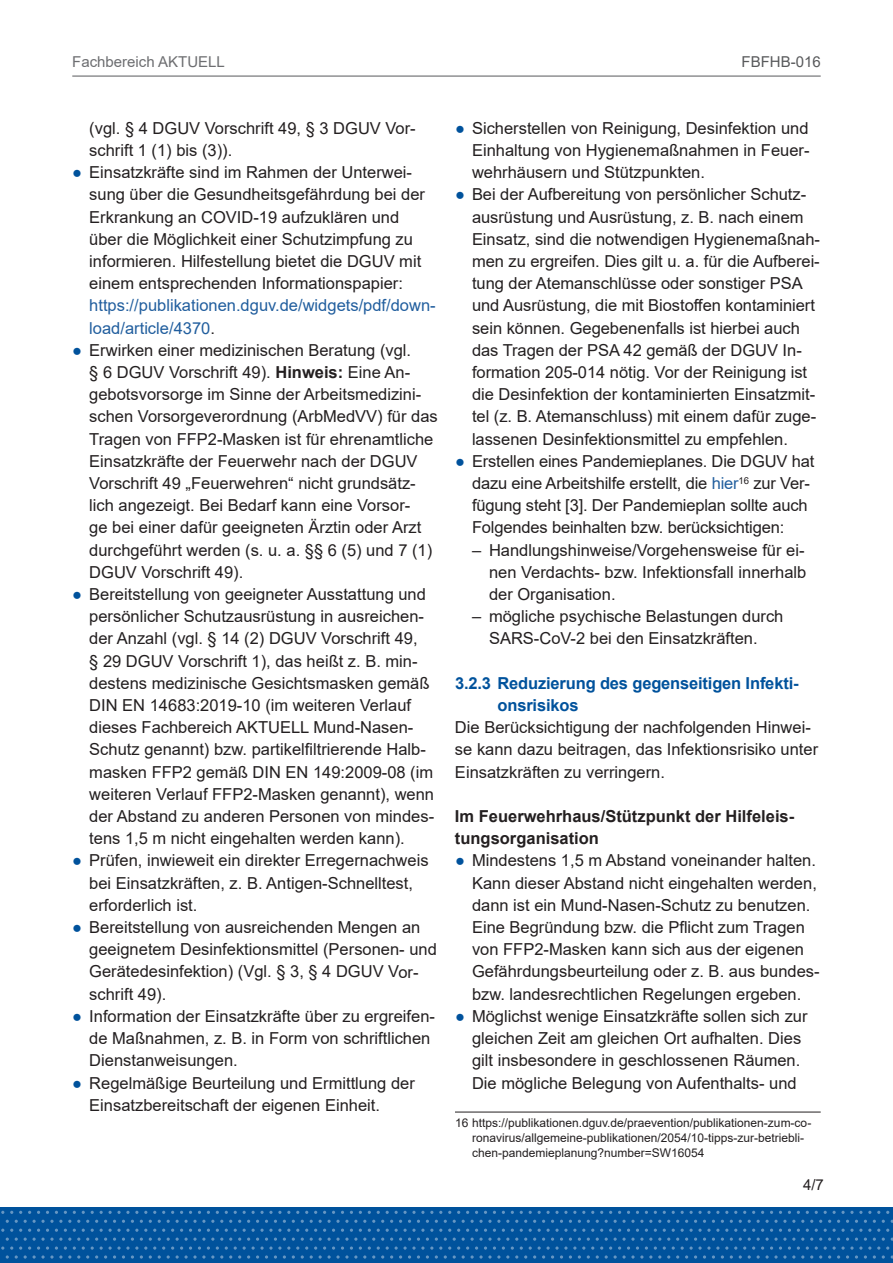
<style>
.page{position:relative;width:893px;height:1263px;background:#fff}
.page>*{position:absolute;margin:0;border:0;box-sizing:border-box;transform-origin:0 0}
._02_Fließtext_Fließtext{font:16.5px/22.2px "Arial";color:#231f20}
._02_Fließtext_Fließtext_11_Spiegelstrich{font:16.5px/22.2px "Arial";color:#231f20;text-align:justify}
._02_Fließtext_Fließtext-2{font:700 16.5px/22.2px "Arial";color:#231f20}
.t1{font:700 16.5px/22.2px "Arial";letter-spacing:-.01em;color:#00529c}
.t2{font:15px "Arial";color:#6d6e71}
.t3{font:15px "Arial";color:#58595b}
.t4{font:15px "Arial";color:#231f20}
.t5{font:12px/15px "Arial";color:#231f20}
.s1{color:#00529c}
.s2{color:#215e9e}
.s3{font-weight:700}
</style>
<div class="page">
<div style="left:0;top:1207px;width:893px;height:56px;background:#00529c"></div>
<svg style="left:243px;top:1211px;width:38px;height:3px"></svg>
<svg style="left:386px;top:1211px;width:47px;height:3px"></svg>
<svg style="left:538px;top:1211px;width:38px;height:3px"></svg>
<svg style="left:681px;top:1211px;width:38px;height:3px"></svg>
<svg style="left:824px;top:1211px;width:38px;height:3px"></svg>
<svg style="left:725px;top:1220px;width:168px;height:38px"></svg>
<svg style="left:100px;top:1211px;width:38px;height:3px"></svg>
<svg style="left:1px;top:1220px;width:723px;height:38px"></svg>
<hr style="left:455px;top:1112px;width:366px;height:1px;background:#231f20">
<hr style="left:72px;top:76px;width:749px;height:1px;background:#58595b">
<p class="t2" style="left:72px;top:52px;width:154px">Fachbereich AKTUELL</p>
<p class="t3" style="left:741px;top:52px;width:81px">FBFHB-016</p>
<p class="_02_Fließtext_Fließtext" style="left:89px;top:117px;width:328px">(vgl. § 4 DGUV Vorschrift 49, § 3 DGUV Vor&shy;schrift 1 (1) bis (3)).</p>
<p class="_02_Fließtext_Fließtext" style="left:89px;top:161px;width:348px;text-indent:-17px"><span class="s1">●</span> Einsatzkräfte sind im Rahmen der Unterwei&shy;sung über die Gesundheitsgefährdung bei der Erkrankung an COVID-19 aufzuklären und über die Möglichkeit einer Schutzimpfung zu informieren. Hilfestellung bietet die DGUV mit einem entsprechenden Informationspapier: <span class="s2">https://publikationen.dguv.de/widgets/pdf/down&shy;load/article/4370</span>.</p>
<p class="_02_Fließtext_Fließtext" style="left:89px;top:339px;width:350px;text-indent:-17px"><span class="s1">●</span> Erwirken einer medizinischen Beratung (vgl.<br>§ 6 DGUV Vorschrift 49). <span class="s3">Hinweis:</span> Eine An&shy;gebotsvorsorge im Sinne der Arbeitsmedizini&shy;schen Vorsorgeverordnung (ArbMedVV) für das Tragen von FFP2-Masken ist für ehrenamtliche Einsatzkräfte der Feuerwehr nach der DGUV Vorschrift 49 „Feuerwehren“ nicht grundsätz&shy;lich angezeigt. Bei Bedarf kann eine Vorsor-<br>ge bei einer dafür geeigneten Ärztin oder Arzt durchgeführt werden (s. u. a. §§ 6 (5) und 7 (1)<br>DGUV Vorschrift 49).</p>
<p class="_02_Fließtext_Fließtext" style="left:89px;top:583px;width:346px;text-indent:-17px"><span class="s1">●</span> Bereitstellung von geeigneter Ausstattung und persönlicher Schutzausrüstung in ausreichen&shy;der Anzahl (vgl. § 14 (2) DGUV Vorschrift 49,<br>§ 29 DGUV Vorschrift 1), das heißt z. B. min&shy;destens medizinische Gesichtsmasken gemäß DIN EN 14683:2019-10 (im weiteren Verlauf dieses Fachbereich AKTUELL Mund-Nasen-Schutz genannt) bzw. partikelfiltrierende Halb&shy;masken FFP2 gemäß DIN EN 149:2009-08 (im weiteren Verlauf FFP2-Masken genannt), wenn der Abstand zu anderen Personen von mindes&shy;tens 1,5 m nicht eingehalten werden kann).</p>
<p class="_02_Fließtext_Fließtext" style="left:89px;top:849px;width:341px;text-indent:-17px"><span class="s1">●</span> Prüfen, inwieweit ein direkter Erregernachweis bei Einsatzkräften, z. B. Antigen-Schnelltest, erforderlich ist.</p>
<p class="_02_Fließtext_Fließtext" style="left:89px;top:916px;width:349px;text-indent:-17px"><span class="s1">●</span> Bereitstellung von ausreichenden Mengen an geeignetem Desinfektionsmittel (Personen- und Gerätedesinfektion) (Vgl. § 3, § 4 DGUV Vor&shy;schrift 49).</p>
<p class="_02_Fließtext_Fließtext" style="left:89px;top:1005px;width:347px;text-indent:-17px"><span class="s1">●</span> Information der Einsatzkräfte über zu ergreifen&shy;de Maßnahmen, z. B. in Form von schriftlichen<br>Dienstanweisungen.</p>
<p class="_02_Fließtext_Fließtext" style="left:89px;top:1071px;width:327px;text-indent:-17px"><span class="s1">●</span> Regelmäßige Beurteilung und Ermittlung der<br>Einsatzbereitschaft der eigenen Einheit.</p>
<p class="_02_Fließtext_Fließtext" style="left:472px;top:117px;width:339px;text-align:justify;text-indent:-17px"><span class="s1">●</span> Sicherstellen von Reinigung, Desinfektion und Einhaltung von Hygienemaßnahmen in Feuer&shy;wehrhäusern und Stützpunkten.</p>
<p class="_02_Fließtext_Fließtext" style="left:472px;top:183px;width:350px;text-indent:-17px"><span class="s1">●</span> Bei der Aufbereitung von persönlicher Schutz&shy;ausrüstung und Ausrüstung, z. B. nach einem Einsatz, sind die notwendigen Hygienemaßnah&shy;men zu ergreifen. Dies gilt u. a. für die Aufberei&shy;tung der Atemanschlüsse oder sonstiger PSA und Ausrüstung, die mit Biostoffen kontaminiert sein können. Gegebenenfalls ist hierbei auch das Tragen der PSA 42 gemäß der DGUV In&shy;formation 205-014 nötig. Vor der Reinigung ist die Desinfektion der kontaminierten Einsatzmit&shy;tel (z. B. Atemanschluss) mit einem dafür zuge&shy;lassenen Desinfektionsmittel zu empfehlen.</p>
<p class="_02_Fließtext_Fließtext" style="left:472px;top:450px;width:344px;text-indent:-17px"><span class="s1">●</span> Erstellen eines Pandemieplanes. Die DGUV hat dazu eine Arbeitshilfe erstellt, die <span class="s2">hier</span><sup>16</sup> zur Ver&shy;fügung steht [3]. Der Pandemieplan sollte auch Folgendes beinhalten bzw. berücksichtigen:</p>
<p class="_02_Fließtext_Fließtext_11_Spiegelstrich" style="left:489px;top:539px;width:319px;text-indent:-17px">– Handlungshinweise/Vorgehensweise für ei&shy;nen Verdachts- bzw. Infektionsfall innerhalb der Organisation.</p>
<p class="_02_Fließtext_Fließtext_11_Spiegelstrich" style="left:472px;top:605px;width:313px;text-align:center">– mögliche psychische Belastungen durch<br>SARS-CoV-2 bei den Einsatzkräften.</p>
<p class="t1" style="left:497px;top:672px;width:303px;text-indent:-43px">3.2.3 Reduzierung des gegenseitigen Infekti&shy;onsrisikos</p>
<p class="_02_Fließtext_Fließtext" style="left:455px;top:716px;width:365px">Die Berücksichtigung der nachfolgenden Hinwei&shy;se kann dazu beitragen, das Infektionsrisiko unter<br>Einsatzkräften zu verringern.</p>
<p class="_02_Fließtext_Fließtext-2" style="left:455px;top:805px;width:341px">Im Feuerwehrhaus/Stützpunkt der Hilfeleis&shy;tungsorganisation</p>
<p class="_02_Fließtext_Fließtext" style="left:472px;top:849px;width:349px;text-indent:-17px"><span class="s1">●</span> Mindestens 1,5 m Abstand voneinander halten.<br>Kann dieser Abstand nicht eingehalten werden, dann ist ein Mund-Nasen-Schutz zu benutzen.<br>Eine Begründung bzw. die Pflicht zum Tragen von FFP2-Masken kann sich aus der eigenen Gefährdungsbeurteilung oder z. B. aus bundes&shy;bzw. landesrechtlichen Regelungen ergeben.</p>
<p class="_02_Fließtext_Fließtext" style="left:472px;top:1005px;width:337px;text-indent:-17px"><span class="s1">●</span> Möglichst wenige Einsatzkräfte sollen sich zur gleichen Zeit am gleichen Ort aufhalten. Dies gilt insbesondere in geschlossenen Räumen.<br>Die mögliche Belegung von Aufenthalts- und</p>
<p class="t5" style="left:472px;top:1115px;width:341px;text-indent:-17px">16 https://publikationen.dguv.de/praevention/publikationen-zum-co&shy;ronavirus/allgemeine-publikationen/2054/10-tipps-zur-betriebli&shy;chen-pandemieplanung?number=SW16054</p>
<p class="t4" style="left:803px;top:1175px;width:22px">4/7</p>
</div>
